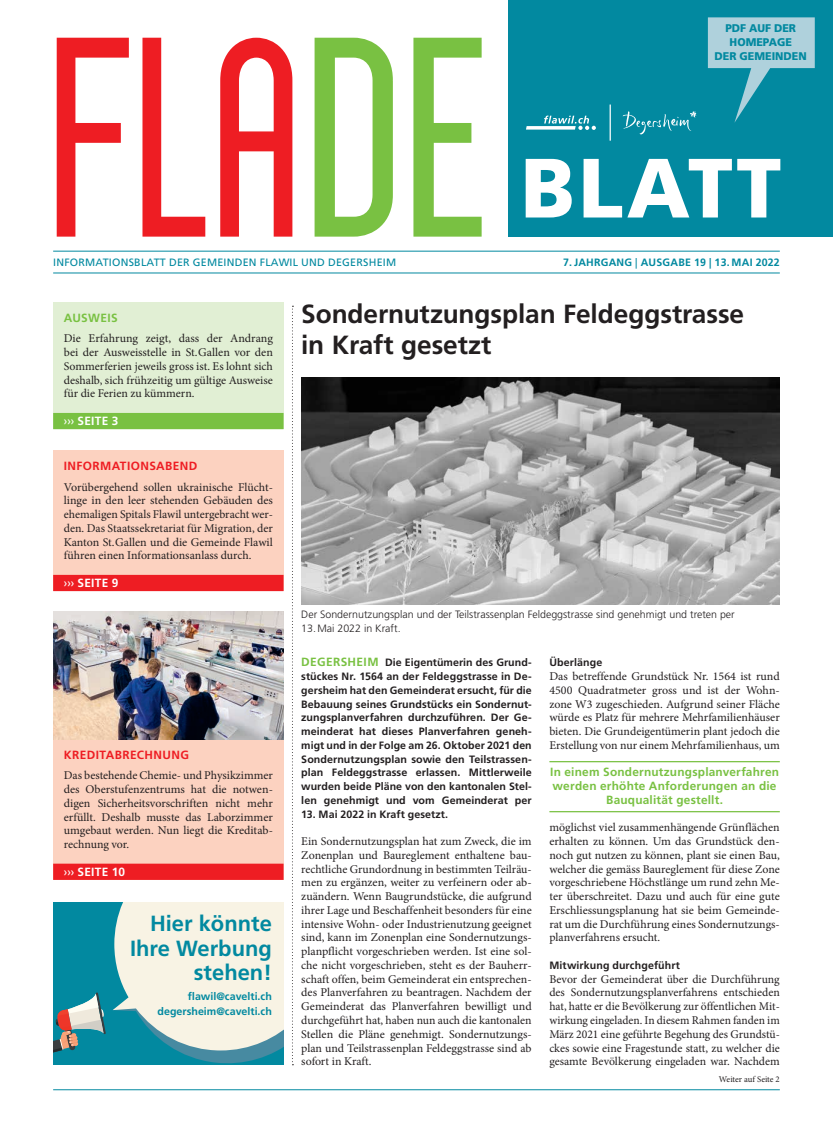
<style>
.page{position:relative;width:833px;height:1134px;background:#fff}
.page>*{position:absolute;margin:0;border:0;box-sizing:border-box;transform-origin:0 0}
.t1{font:284.12px "Sigward";color:#ee1d23;scale:.94 1}
.t2{font:900 84px "Frutiger LT Std";letter-spacing:.04em;color:#fff}
.t3{font:700 26.25px/31.2px "Frutiger LT Std";letter-spacing:-.005em;color:#231f20}
.t4{font:700 21.88px/24.6px "Frutiger LT Std";color:#0289a0;text-align:right}
.t5{font:11.88px/13.8px "Minion Pro";color:#231f20;text-align:justify}
.t6{font:700 11.88px/13.8px "Frutiger LT Std";letter-spacing:.02em;color:#79c142;text-align:center}
.t7{font:700 11.88px "Frutiger LT Std";letter-spacing:.035em;color:#ee1d23}
.t8{font:700 11.88px "Frutiger LT Std";letter-spacing:.02em;color:#fff}
.t9{font:900 11.12px/13.9px "Frutiger LT Std";color:#0289a0;text-align:center;scale:.96 1}
.t10{font:700 10.62px/13.8px "Frutiger LT Std";letter-spacing:.005em;color:#231f20;text-align:justify}
.t11{font:300 10.62px/13.8px "Frutiger LT Std";color:#231f20}
.t12{font:10.62px "Frutiger LT Std";letter-spacing:.02em;color:#0289a0}
.t13{font:700 10.62px/14.6px "Frutiger LT Std";color:#0289a0;text-align:right}
.t14{font:700 10.62px "Frutiger LT Std";letter-spacing:.02em;color:#0289a0}
.t15{font:8.75px "Minion Pro";letter-spacing:-.005em;color:#231f20}
.s1{color:#79c142}
.s2{font-weight:400}
.s3{font-size:11.88px;color:#79c142}
</style>
<div class="page">
<hr style="left:53px;top:251px;width:727px;height:1px;background:#0289a0">
<hr style="left:53px;top:272px;width:727px;height:1px;background:#0289a0">
<div style="left:508px;top:0;width:325px;height:237px;background:#0289a0"></div>
<svg style="left:526px;top:116px;width:70px;height:14px"></svg>
<svg style="left:622px;top:111px;width:75px;height:24px"></svg>
<hr style="left:609px;top:105px;width:2px;height:36px;background:#fff">
<svg style="left:708px;top:17px;width:106px;height:106px"></svg>
<hr style="left:53px;top:1089px;width:727px;height:1px;background:#0289a0">
<svg style="left:292px;top:306px;width:1px;height:759px"></svg>
<div style="left:53px;top:739px;width:230px;height:140px;background:#fcd2c0"></div>
<div style="left:53px;top:864px;width:230px;height:16px;background:#ee1d23"></div>
<div style="left:53px;top:450px;width:230px;height:141px;background:#fcd2c0"></div>
<div style="left:53px;top:575px;width:230px;height:16px;background:#ee1d23"></div>
<img style="left:53px;top:611px;width:230px;height:128px">
<div style="left:53px;top:302px;width:230px;height:127px;background:#e1efd4"></div>
<div style="left:53px;top:413px;width:230px;height:16px;background:#79c142"></div>
<hr style="left:549px;top:761px;width:231px;height:1px;background:#79c142">
<hr style="left:549px;top:811px;width:231px;height:1px;background:#79c142">
<img style="left:301px;top:378px;width:479px;height:226px">
<div style="left:53px;top:902px;width:230px;height:163px;background:#0289a0"></div>
<svg style="left:53px;top:992px;width:53px;height:61px"></svg>
<svg style="left:113px;top:902px;width:170px;height:162px;background:#ccded6"></svg>
<h1 class="t1" style="left:57px;top:18px;width:472px">FlA<span class="s1">DE</span></h1>
<p class="t12" style="left:53px;top:256px;width:344px">INFORMATIONSBLATT DER GEMEINDEN FLAWIL UND DEGERSHEIM</p>
<p class="t9" style="left:714px;top:21px;width:98px">PDF AUF DER<br>HOMEPAGE<br>DER GEMEINDEN</p>
<h2 class="t2" style="left:521px;top:137px;width:262px">BLATT</h2>
<p class="t14" style="left:563px;top:256px;width:218px">7.JAHRGANG <span class="s2">|</span> AUSGABE 19 | 13. MAI 2022</p>
<p class="t6" style="left:64px;top:311px;width:55px">AUSWEIS</p>
<p class="t5" style="left:64px;top:332px;width:211px">Die Erfahrung zeigt, dass der Andrang bei der Ausweisstelle in St.Gallen vor den Sommerferien jeweils gross ist. Es lohnt sich deshalb, sich frühzeitig um gültige Ausweise für die Ferien zu kümmern.</p>
<p class="t8" style="left:64px;top:414px;width:56px"><span class="s2">›››</span> SEITE 3</p>
<p class="t7" style="left:64px;top:459px;width:135px">INFORMATIONSABEND</p>
<p class="t5" style="left:64px;top:480px;width:211px">Vorübergehend sollen ukrainische Flücht&shy;linge in den leer stehenden Gebäuden des ehemaligen Spitals Flawil untergebracht wer&shy;den. Das Staatssekretariat für Migration, der Kanton St.Gallen und die Gemeinde Flawil führen einen Informationsanlass durch.</p>
<p class="t8" style="left:64px;top:576px;width:56px"><span class="s2">›››</span> SEITE 9</p>
<p class="t7" style="left:64px;top:747px;width:127px">KREDITABRECHNUNG</p>
<p class="t5" style="left:64px;top:769px;width:211px">Das bestehende Chemie- und Physikzimmer des Oberstufenzentrums hat die notwen&shy;digen Sicherheitsvorschriften nicht mehr erfüllt. Deshalb musste das Laborzimmer umgebaut werden. Nun liegt die Kreditab&shy;rechnung vor.</p>
<p class="t8" style="left:64px;top:865px;width:63px"><span class="s2">›››</span> SEITE 10</p>
<h3 class="t4" style="left:130px;top:911px;width:143px">Hier könnte<br>Ihre Werbung stehen!</h3>
<p class="t13" style="left:158px;top:989px;width:116px">flawil@cavelti.ch degersheim@cavelti.ch</p>
<h3 class="t3" style="left:301px;top:298px;width:444px">Sondernutzungsplan Feldeggstrasse in Kraft gesetzt</h3>
<p class="t11" style="left:301px;top:608px;width:435px">Der Sondernutzungsplan und der Teilstrassenplan Feldeggstrasse sind genehmigt und treten per<br>13.Mai 2022 in Kraft.</p>
<p class="t10" style="left:301px;top:656px;width:232px"><span class="s3">DEGERSHEIM</span> Die Eigentümerin des Grund&shy;stückes Nr. 1564 an der Feldeggstrasse in De&shy;gersheim hat den Gemeinderat ersucht, für die Bebauung seines Grundstücks ein Sondernut&shy;zungsplanverfahren durchzuführen. Der Ge&shy;meinderat hat dieses Planverfahren geneh&shy;migt und in der Folge am 26. Oktober 2021 den Sondernutzungsplan sowie den Teilstrassen&shy;plan Feldeggstrasse erlassen. Mittlerweile wurden beide Pläne von den kantonalen Stel&shy;len genehmigt und vom Gemeinderat per</p>
<p class="t10" style="left:301px;top:807px;width:148px">13. Mai 2022 in Kraft gesetzt.</p>
<p class="t5" style="left:301px;top:835px;width:232px">Ein Sondernutzungsplan hat zum Zweck, die im Zonenplan und Baureglement enthaltene bau&shy;rechtliche Grundordnung in bestimmten Teilräu&shy;men zu ergänzen, weiter zu verfeinern oder ab&shy;zuändern. Wenn Baugrundstücke, die aufgrund ihrer Lage und Beschaffenheit besonders für eine intensive Wohn- oder Industrienutzung geeignet sind, kann im Zonenplan eine Sondernutzungs&shy;planpflicht vorgeschrieben werden. Ist eine sol&shy;che nicht vorgeschrieben, steht es der Bauherr&shy;schaft offen, beim Gemeinderat ein entsprechen&shy;des Planverfahren zu beantragen. Nachdem der Gemeinderat das Planverfahren bewilligt und durchgeführt hat, haben nun auch die kantonalen Stellen die Pläne genehmigt. Sondernutzungs&shy;plan und Teilstrassenplan Feldeggstrasse sind ab sofort in Kraft.</p>
<p class="t10" style="left:549px;top:656px;width:55px">Überlänge</p>
<p class="t5" style="left:549px;top:670px;width:232px">Das betreffende Grundstück Nr. 1564 ist rund 4500 Quadratmeter gross und ist der Wohn&shy;zone W3 zugeschieden. Aufgrund seiner Fläche würde es Platz für mehrere Mehrfamilienhäuser bieten. Die Grundeigentümerin plant jedoch die Erstellung von nur einem Mehrfamilienhaus, um</p>
<p class="t6" style="left:550px;top:765px;width:230px">In einem Sondernutzungsplanverfahren werden erhöhte Anforderungen an die<br>Bauqualität gestellt.</p>
<p class="t5" style="left:549px;top:821px;width:232px">möglichst viel zusammenhängende Grünflächen erhalten zu können. Um das Grundstück den&shy;noch gut nutzen zu können, plant sie einen Bau, welcher die gemäss Baureglement für diese Zone vorgeschriebene Höchstlänge um rund zehn Me&shy;ter überschreitet. Dazu und auch für eine gute Erschliessungsplanung hat sie beim Gemeinde&shy;rat um die Durchführung eines Sondernutzungs&shy;planverfahrens ersucht.</p>
<p class="t10" style="left:549px;top:958px;width:132px">Mitwirkung durchgeführt</p>
<p class="t5" style="left:549px;top:972px;width:232px">Bevor der Gemeinderat über die Durchführung des Sondernutzungsplanverfahrens entschieden hat, hatte er die Bevölkerung zur öffentlichen Mit&shy;wirkung eingeladen. In diesem Rahmen fanden im März 2021 eine geführte Begehung des Grundstü&shy;ckes sowie eine Fragestunde statt, zu welcher die gesamte Bevölkerung eingeladen war. Nachdem</p>
<p class="t15" style="left:719px;top:1073px;width:62px">Weiter auf Seite 2</p>
</div>
